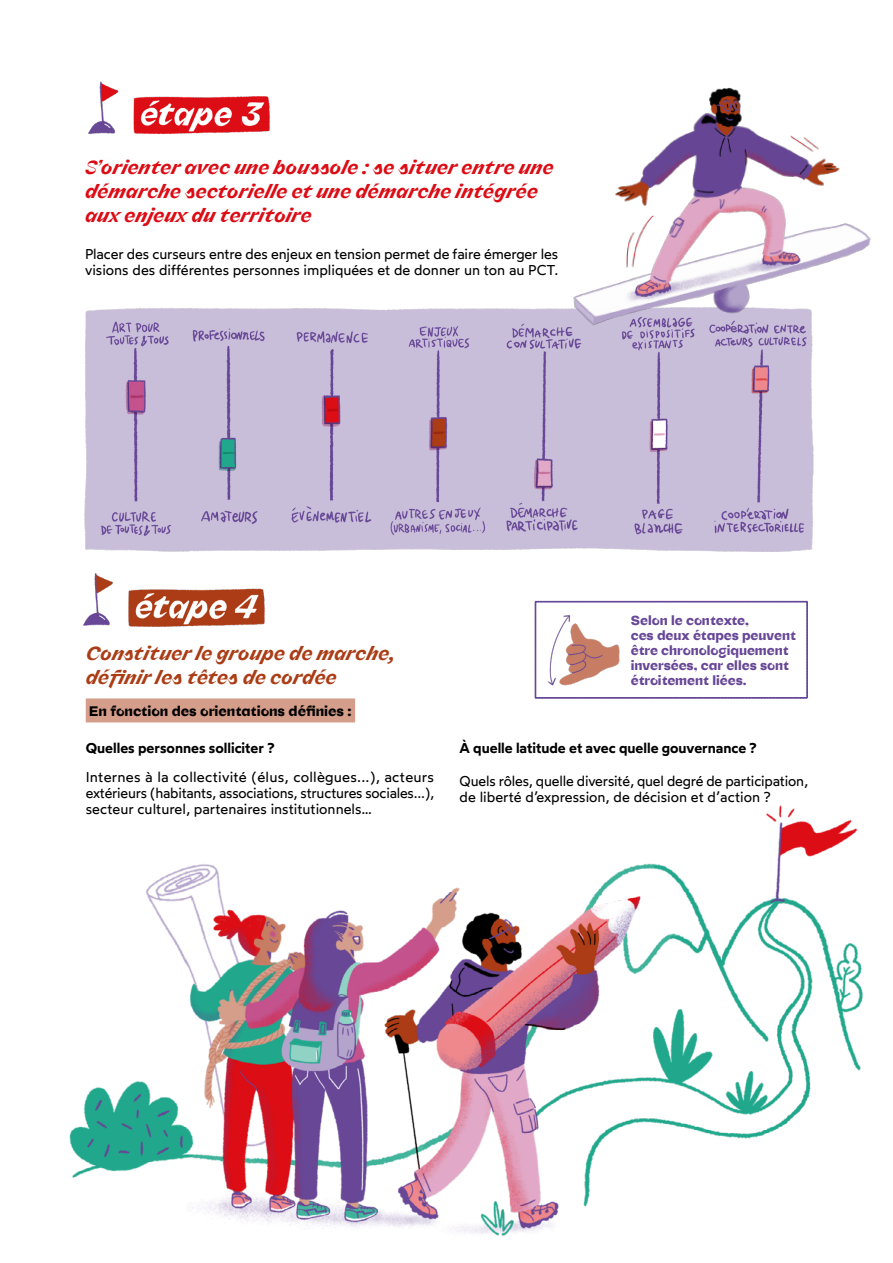
<style>
.page{position:relative;width:893px;height:1263px;background:#fff}
.page>*{position:absolute;margin:0;border:0;box-sizing:border-box;transform-origin:0 0}
.t1{font:19.5px/24px "lo ol Ortank Display wght 800 Ortank Italic GX";color:#dc0c15}
.t2{font:19.5px/24px "lo ol Ortank Display wght 800 Ortank Italic GX";color:#ab3d16}
.t3{font:14.25px/15.8px "Wotfard";color:#000}
.t4{font:600 14.25px "Wotfard";color:#000}
.t5{font:14.25px "Ortank Display wght 800 Ortank GX";color:#000}
.t6{font:13.5px/15px "Ortank Display wght 800 Ortank GX";color:#674797}
</style>
<div class="page">
<img style="left:88px;top:81px;width:182px;height:53px">
<img style="left:69px;top:698px;width:794px;height:538px">
<img style="left:84px;top:307px;width:730px;height:245px">
<div style="left:86px;top:698px;width:269px;height:24px;background:#d59e8a"></div>
<img style="left:83px;top:573px;width:182px;height:54px">
<img style="left:555px;top:87px;width:316px;height:264px">
<svg style="left:534px;top:601px;width:274px;height:98px"></svg>
<h1 class="t1" style="left:85px;top:155px;width:470px">S’orienter avec une boussole : se situer entre une démarche sectorielle et une démarche intégrée aux enjeux du territoire</h1>
<p class="t3" style="left:85px;top:245px;width:475px">Placer des curseurs entre des enjeux en tension permet de faire émerger les visions des différentes personnes impliquées et de donner un ton au PCT.</p>
<h1 class="t2" style="left:86px;top:641px;width:312px">Constituer le groupe de marche, définir les têtes de cordée</h1>
<p class="t5" style="left:89px;top:703px;width:264px">En fonction des orientations définies :</p>
<p class="t4" style="left:86px;top:739px;width:190px">Quelles personnes solliciter ?</p>
<p class="t3" style="left:86px;top:769px;width:350px;text-align:justify">Internes à la collectivité (élus, collègues...), acteurs extérieurs (habitants, associations, structures sociales...), secteur culturel, partenaires institutionnels…</p>
<p class="t6" style="left:631px;top:613px;width:167px">Selon le contexte,<br>ces deux étapes peuvent être chronologiquement inversées, car elles sont étroitement liées.</p>
<p class="t4" style="left:460px;top:739px;width:299px">À quelle latitude et avec quelle gouvernance ?</p>
<p class="t3" style="left:460px;top:773px;width:350px">Quels rôles, quelle diversité, quel degré de participation, de liberté d’expression, de décision et d’action ?</p>
</div>
